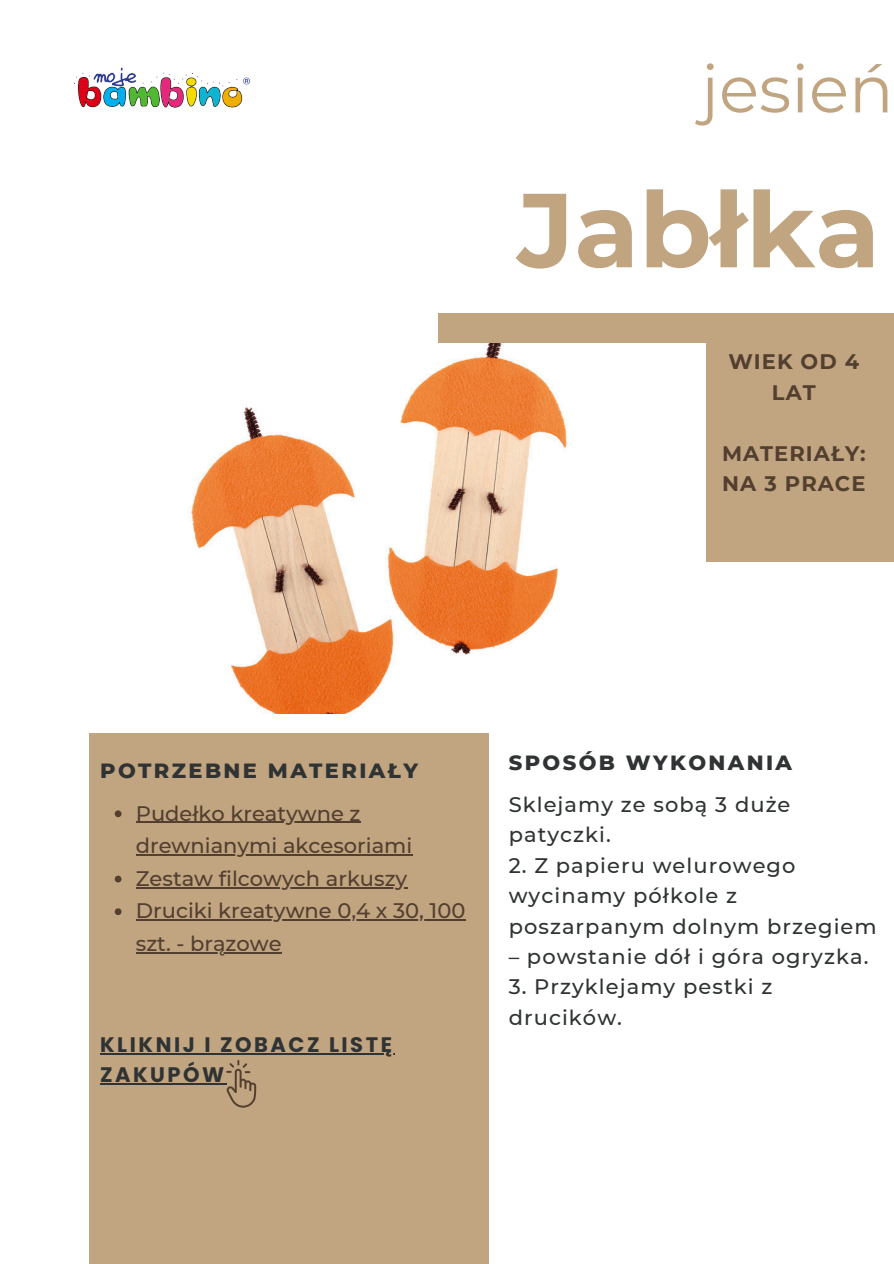
<style>
.page{position:relative;width:894px;height:1264px;background:#fff}
.page>*{position:absolute;margin:0;border:0;box-sizing:border-box;transform-origin:0 0}
.t1{font:700 105px "Montserrat";color:#c1a480}
.t2{font:66px "Montserrat";color:#c1a480}
.t3{font:500 21px/30.3px "Montserrat";letter-spacing:.05em;color:#2f3334}
.t4{font:500 21px/32.7px "Montserrat";color:#523f30}
.t5{font:800 21px "Montserrat";letter-spacing:.115em;color:#2f3334}
.t6{font:700 21px/30.3px "Montserrat";letter-spacing:.05em;color:#523f30;text-align:center}
.t7{font:700 21px/30.3px "Poppins";letter-spacing:.12em;color:#2f3334}
</style>
<div class="page">
<div style="left:438px;top:313px;width:455px;height:249px;background:#c1a480"></div>
<img style="left:189px;top:343px;width:516px;height:370px">
<div style="left:89px;top:733px;width:400px;height:530px;background:#c1a480"></div>
<img style="left:74px;top:67px;width:176px;height:41px">
<hr style="left:100px;top:1053px;width:294px;height:1px;background:#2f3334">
<hr style="left:100px;top:1083px;width:127px;height:1px;background:#2f3334">
<svg style="left:226px;top:1060px;width:30px;height:47px"></svg>
<svg style="left:115px;top:810px;width:6px;height:7px"></svg>
<hr style="left:136px;top:821px;width:224px;height:1px;background:#523f30">
<hr style="left:136px;top:854px;width:276px;height:1px;background:#523f30">
<svg style="left:115px;top:875px;width:6px;height:7px"></svg>
<hr style="left:136px;top:887px;width:271px;height:1px;background:#523f30">
<svg style="left:115px;top:908px;width:6px;height:7px"></svg>
<hr style="left:136px;top:919px;width:329px;height:1px;background:#523f30">
<hr style="left:136px;top:952px;width:145px;height:1px;background:#523f30">
<p class="t2" style="left:700px;top:48px;width:194px">jesień</p>
<p class="t1" style="left:517px;top:166px;width:364px">Jabłka</p>
<p class="t6" style="left:728px;top:346px;width:132px">WIEK OD 4<br>LAT</p>
<h3 class="t6" style="left:721px;top:438px;width:145px;text-align:left">MATERIAŁY:<br>NA 3 PRACE</h3>
<p class="t5" style="left:100px;top:757px;width:319px">POTRZEBNE MATERIAŁY</p>
<h3 class="t4" style="left:136px;top:796px;width:226px">Pudełko kreatywne z</h3>
<h3 class="t4" style="left:136px;top:829px;width:278px">drewnianymi akcesoriami<br>Zestaw filcowych arkuszy</h3>
<h3 class="t4" style="left:136px;top:894px;width:331px">Druciki kreatywne 0,4 x 30, 100</h3>
<p class="t4" style="left:136px;top:927px;width:147px">szt. - brązowe</p>
<h2 class="t7" style="left:100px;top:1029px;width:293px">KLIKNIJ I ZOBACZ LISTĘ<br>ZAKUPÓW</h2>
<p class="t5" style="left:508px;top:749px;width:285px">SPOSÓB WYKONANIA</p>
<h1 class="t3" style="left:508px;top:789px;width:283px">Sklejamy ze sobą 3 duże patyczki.</h1>
<h1 class="t3" style="left:508px;top:850px;width:369px">2. Z papieru welurowego wycinamy półkole z poszarpanym dolnym brzegiem</h1>
<h1 class="t3" style="left:508px;top:941px;width:361px">– powstanie dół i góra ogryzka.</h1>
<h1 class="t3" style="left:508px;top:971px;width:265px">3. Przyklejamy pestki z drucików.</h1>
</div>
